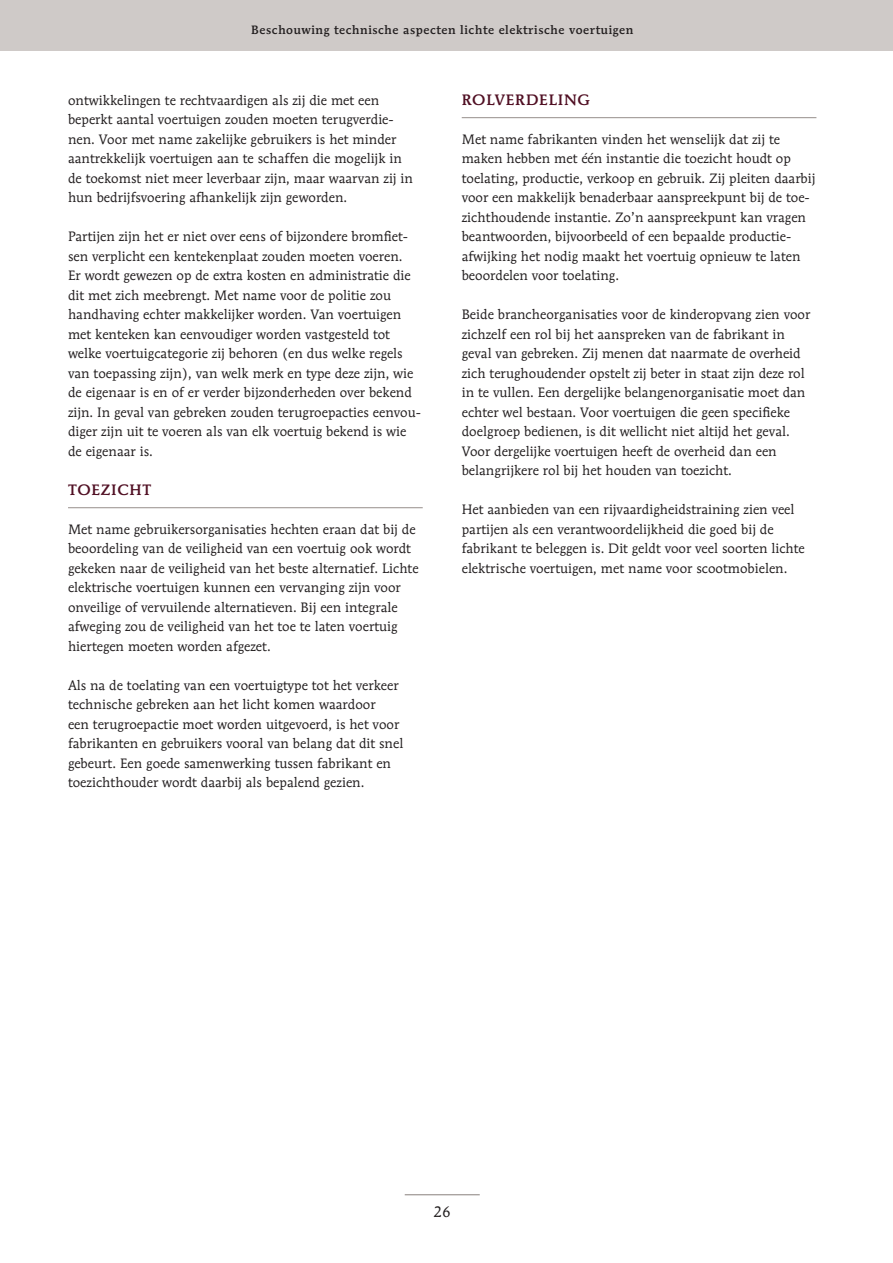
<style>
.page{position:relative;width:893px;height:1263px;background:#fff}
.page>*{position:absolute;margin:0;border:0;box-sizing:border-box;transform-origin:0 0}
.t1{font:500 15px "Mendoza Roman Std";letter-spacing:.05em;color:#500f23}
.t2{font:15px "Mendoza Roman Std";color:#231f20}
.t3{font:13.5px/19.5px "Mendoza Roman Std";color:#231f20}
.t4{font:500 12px "Mendoza Roman Std";letter-spacing:.05em;color:#231f20}
</style>
<div class="page">
<div style="left:0;top:0;width:893px;height:51px;background:#cfcac8"></div>
<hr style="left:405px;top:1194px;width:75px;height:1px;background:#968e8b">
<hr style="left:68px;top:507px;width:355px;height:1px;background:#968e8b">
<hr style="left:462px;top:117px;width:354px;height:1px;background:#968e8b">
<hr style="left:892px;top:0;width:1px;height:51px;background:#968e8b">
<p class="t4" style="left:251px;top:22px;width:383px">Beschouwing technische aspecten lichte elektrische voertuigen</p>
<p class="t3" style="left:68px;top:90px;width:346px">ontwikkelingen te rechtvaardigen als zij die met een beperkt aantal voertuigen zouden moeten terugverdie&shy;nen. Voor met name zakelijke gebruikers is het minder aantrekkelijk voertuigen aan te schaffen die mogelijk in de toekomst niet meer leverbaar zijn, maar waarvan zij in hun bedrijfsvoering afhankelijk zijn geworden.</p>
<p class="t3" style="left:68px;top:226px;width:354px">Partijen zijn het er niet over eens of bijzondere bromfiet&shy;sen verplicht een kentekenplaat zouden moeten voeren.<br>Er wordt gewezen op de extra kosten en administratie die dit met zich meebrengt. Met name voor de politie zou handhaving echter makkelijker worden. Van voertuigen met kenteken kan eenvoudiger worden vastgesteld tot welke voertuigcategorie zij behoren (en dus welke regels van toepassing zijn), van welk merk en type deze zijn, wie de eigenaar is en of er verder bijzonderheden over bekend zijn. In geval van gebreken zouden terugroepacties eenvou&shy;diger zijn uit te voeren als van elk voertuig bekend is wie de eigenaar is.</p>
<p class="t1" style="left:68px;top:480px;width:85px">TOEZICHT</p>
<p class="t3" style="left:68px;top:519px;width:352px">Met name gebruikersorganisaties hechten eraan dat bij de beoordeling van de veiligheid van een voertuig ook wordt gekeken naar de veiligheid van het beste alternatief. Lichte elektrische voertuigen kunnen een vervanging zijn voor onveilige of vervuilende alternatieven. Bij een integrale afweging zou de veiligheid van het toe te laten voertuig hiertegen moeten worden afgezet.</p>
<p class="t3" style="left:68px;top:675px;width:337px">Als na de toelating van een voertuigtype tot het verkeer technische gebreken aan het licht komen waardoor<br>een terugroepactie moet worden uitgevoerd, is het voor fabrikanten en gebruikers vooral van belang dat dit snel gebeurt. Een goede samenwerking tussen fabrikant en toezichthouder wordt daarbij als bepalend gezien.</p>
<p class="t1" style="left:462px;top:90px;width:130px">ROLVERDELING</p>
<p class="t3" style="left:462px;top:129px;width:355px">Met name fabrikanten vinden het wenselijk dat zij te maken hebben met één instantie die toezicht houdt op toelating, productie, verkoop en gebruik. Zij pleiten daarbij voor een makkelijk benaderbaar aanspreekpunt bij de toe&shy;zichthoudende instantie. Zo’n aanspreekpunt kan vragen beantwoorden, bijvoorbeeld of een bepaalde productie&shy;afwijking het nodig maakt het voertuig opnieuw te laten beoordelen voor toelating.</p>
<p class="t3" style="left:462px;top:304px;width:350px">Beide brancheorganisaties voor de kinderopvang zien voor zichzelf een rol bij het aanspreken van de fabrikant in geval van gebreken. Zij menen dat naarmate de overheid zich terughoudender opstelt zij beter in staat zijn deze rol in te vullen. Een dergelijke belangenorganisatie moet dan echter wel bestaan. Voor voertuigen die geen specifieke doelgroep bedienen, is dit wellicht niet altijd het geval.<br>Voor dergelijke voertuigen heeft de overheid dan een belangrijkere rol bij het houden van toezicht.</p>
<p class="t3" style="left:462px;top:499px;width:345px">Het aanbieden van een rijvaardigheidstraining zien veel partijen als een verantwoordelijkheid die goed bij de fabrikant te beleggen is. Dit geldt voor veel soorten lichte elektrische voertuigen, met name voor scootmobielen.</p>
<p class="t2" style="left:434px;top:1202px;width:19px">26</p>
</div>
